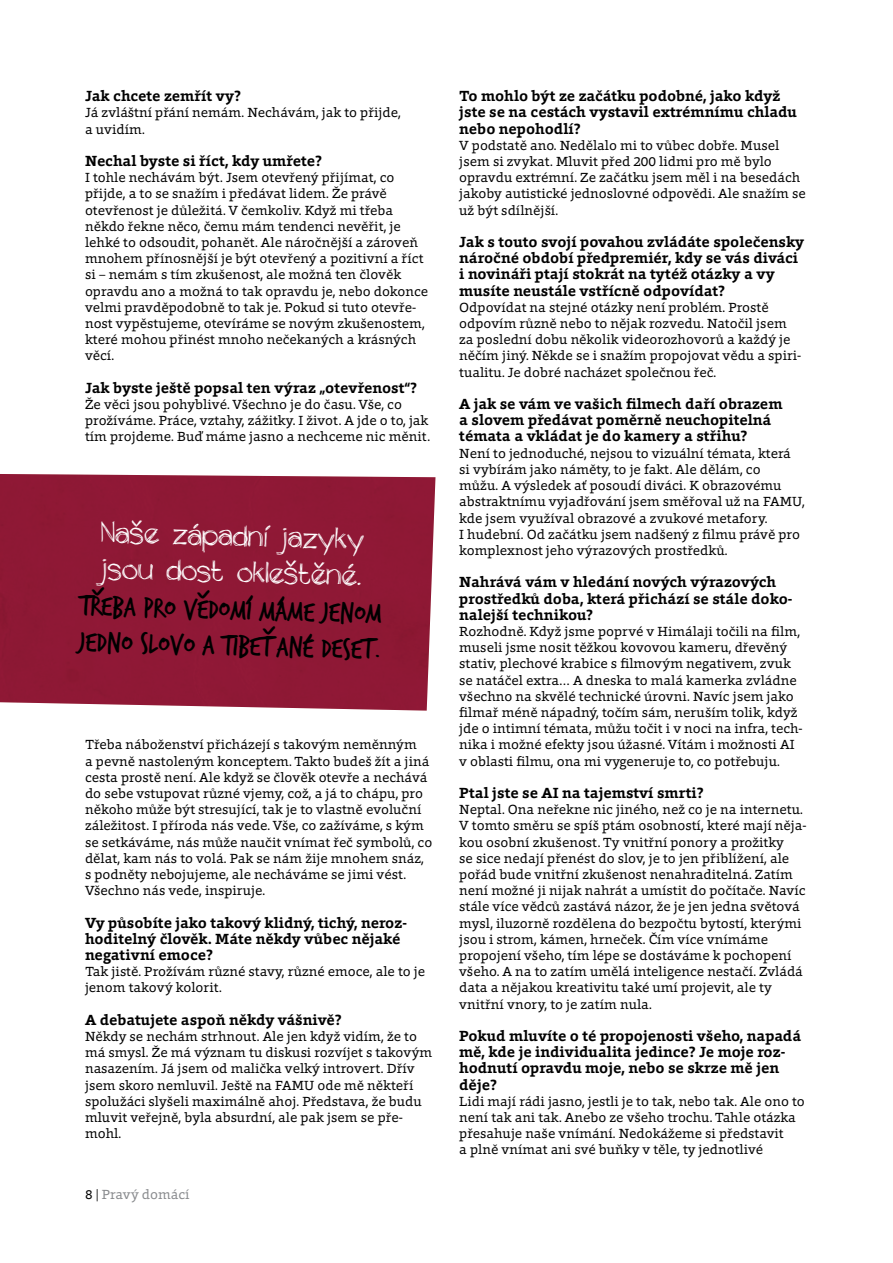
<style>
.page{position:relative;width:893px;height:1263px;background:#fff}
.page>*{position:absolute;margin:0;border:0;box-sizing:border-box;transform-origin:0 0}
.t1{font:30px/36.2px "Trash Hand CZ";color:#000}
.t2{font:30px/36.2px "theunseen CZ";color:#fff}
.t3{font:700 15px/16.2px "Foro";color:#000}
.t4{font:13.5px/16.2px "Foro";color:#000}
.t5{font:13.5px "Foro";color:#888a8d}
.s1{color:#000}
</style>
<div class="page">
<div style="left:0;top:474px;width:435px;height:237px;background:#8f1835"></div>
<p class="t3" style="left:85px;top:88px;width:157px">Jak chcete zemřít vy?</p>
<p class="t4" style="left:85px;top:104px;width:317px">Já zvláštní přání nemám. Nechávám, jak to přijde, a uvidím.</p>
<p class="t3" style="left:85px;top:153px;width:239px">Nechal byste si říct, kdy umřete?</p>
<p class="t4" style="left:85px;top:169px;width:345px">I tohle nechávám být. Jsem otevřený přijímat, co přijde, a to se snažím i předávat lidem. Že právě otevřenost je důležitá. V čemkoliv. Když mi třeba někdo řekne něco, čemu mám tendenci nevěřit, je lehké to odsoudit, pohanět. Ale náročnější a zároveň mnohem přínosnější je být otevřený a pozitivní a říct si – nemám s tím zkušenost, ale možná ten člověk opravdu ano a možná to tak opravdu je, nebo dokonce velmi pravděpodobně to tak je. Pokud si tuto otevře&shy;nost vypěstujeme, otevíráme se novým zkušenostem, které mohou přinést mnoho nečekaných a krásných věcí.</p>
<p class="t3" style="left:85px;top:379px;width:334px">Jak byste ještě popsal ten výraz „otevřenost“?</p>
<p class="t4" style="left:85px;top:396px;width:347px">Že věci jsou pohyblivé. Všechno je do času. Vše, co prožíváme. Práce, vztahy, zážitky. I život. A jde o to, jak tím projdeme. Buď máme jasno a nechceme nic měnit.</p>
<h1 class="t2" style="left:101px;top:515px;width:265px;rotate:1deg">Naše západní jazyky jsou dost okleštěné.</h1>
<h1 class="t1" style="left:80px;top:587px;width:304px;rotate:1deg">Třeba pro vědomí máme jenom jedno slovo a Tibeťané deset.</h1>
<p class="t4" style="left:85px;top:736px;width:349px">Třeba náboženství přicházejí s takovým neměnným<br>a pevně nastoleným konceptem. Takto budeš žít a jiná cesta prostě není. Ale když se člověk otevře a nechává do sebe vstupovat různé vjemy, což, a já to chápu, pro někoho může být stresující, tak je to vlastně evoluční záležitost. I příroda nás vede. Vše, co zažíváme, s kým se setkáváme, nás může naučit vnímat řeč symbolů, co dělat, kam nás to volá. Pak se nám žije mnohem snáz, s podněty nebojujeme, ale necháváme se jimi vést.<br>Všechno nás vede, inspiruje.</p>
<p class="t3" style="left:85px;top:914px;width:323px">Vy působíte jako takový klidný, tichý, neroz&shy;hoditelný člověk. Máte někdy vůbec nějaké negativní emoce?</p>
<p class="t4" style="left:85px;top:963px;width:342px">Tak jistě. Prožívám různé stavy, různé emoce, ale to je jenom takový kolorit.</p>
<p class="t3" style="left:85px;top:1011px;width:258px">A debatujete aspoň někdy vášnivě?</p>
<p class="t4" style="left:85px;top:1028px;width:349px">Někdy se nechám strhnout. Ale jen když vidím, že to má smysl. Že má význam tu diskusi rozvíjet s takovým nasazením. Já jsem od malička velký introvert. Dřív jsem skoro nemluvil. Ještě na FAMU ode mě někteří spolužáci slyšeli maximálně ahoj. Představa, že budu mluvit veřejně, byla absurdní, ale pak jsem se pře&shy;mohl.</p>
<p class="t5" style="left:85px;top:1185px;width:106px"><span class="s1">8 |</span> Pravý domácí</p>
<p class="t3" style="left:459px;top:88px;width:339px">To mohlo být ze začátku podobné, jako když jste se na cestách vystavil extrémnímu chladu nebo nepohodlí?</p>
<p class="t4" style="left:459px;top:137px;width:348px">V podstatě ano. Nedělalo mi to vůbec dobře. Musel jsem si zvykat. Mluvit před 200 lidmi pro mě bylo opravdu extrémní. Ze začátku jsem měl i na besedách jakoby autistické jednoslovné odpovědi. Ale snažím se už být sdílnější.</p>
<p class="t3" style="left:459px;top:234px;width:347px">Jak s touto svojí povahou zvládáte společensky náročné období předpremiér, kdy se vás diváci i novináři ptají stokrát na tytéž otázky a vy musíte neustále vstřícně odpovídat?</p>
<p class="t4" style="left:459px;top:299px;width:344px">Odpovídat na stejné otázky není problém. Prostě odpovím různě nebo to nějak rozvedu. Natočil jsem za poslední dobu několik videorozhovorů a každý je něčím jiný. Někde se i snažím propojovat vědu a spiri&shy;tualitu. Je dobré nacházet společnou řeč.</p>
<p class="t3" style="left:459px;top:396px;width:325px">A jak se vám ve vašich filmech daří obrazem a slovem předávat poměrně neuchopitelná témata a vkládat je do kamery a střihu?</p>
<p class="t4" style="left:459px;top:445px;width:347px">Není to jednoduché, nejsou to vizuální témata, která<br>si vybírám jako náměty, to je fakt. Ale dělám, co<br>můžu. A výsledek ať posoudí diváci. K obrazovému abstraktnímu vyjadřování jsem směřoval už na FAMU, kde jsem využíval obrazové a zvukové metafory.<br>I hudební. Od začátku jsem nadšený z filmu právě pro komplexnost jeho výrazových prostředků.</p>
<p class="t3" style="left:459px;top:574px;width:335px">Nahrává vám v hledání nových výrazových prostředků doba, která přichází se stále doko&shy;nalejší technikou?</p>
<p class="t4" style="left:459px;top:623px;width:345px">Rozhodně. Když jsme poprvé v Himálaji točili na film, museli jsme nosit těžkou kovovou kameru, dřevěný stativ, plechové krabice s filmovým negativem, zvuk se natáčel extra… A dneska to malá kamerka zvládne všechno na skvělé technické úrovni. Navíc jsem jako filmař méně nápadný, točím sám, neruším tolik, když jde o intimní témata, můžu točit i v noci na infra, tech&shy;nika i možné efekty jsou úžasné. Vítám i možnosti AI v oblasti filmu, ona mi vygeneruje to, co potřebuju.</p>
<p class="t3" style="left:459px;top:784px;width:246px">Ptal jste se AI na tajemství smrti?</p>
<p class="t4" style="left:459px;top:801px;width:349px">Neptal. Ona neřekne nic jiného, než co je na internetu.<br>V tomto směru se spíš ptám osobností, které mají něja&shy;kou osobní zkušenost. Ty vnitřní ponory a prožitky<br>se sice nedají přenést do slov, je to jen přiblížení, ale pořád bude vnitřní zkušenost nenahraditelná. Zatím není možné ji nijak nahrát a umístit do počítače. Navíc stále více vědců zastává názor, že je jen jedna světová mysl, iluzorně rozdělena do bezpočtu bytostí, kterými jsou i strom, kámen, hrneček. Čím více vnímáme propojení všeho, tím lépe se dostáváme k pochopení všeho. A na to zatím umělá inteligence nestačí. Zvládá data a nějakou kreativitu také umí projevit, ale ty vnitřní vnory, to je zatím nula.</p>
<p class="t3" style="left:459px;top:1027px;width:343px">Pokud mluvíte o té propojenosti všeho, napadá mě, kde je individualita jedince? Je moje roz&shy;hodnutí opravdu moje, nebo se skrze mě jen děje?</p>
<p class="t4" style="left:459px;top:1093px;width:347px">Lidi mají rádi jasno, jestli je to tak, nebo tak. Ale ono to není tak ani tak. Anebo ze všeho trochu. Tahle otázka přesahuje naše vnímání. Nedokážeme si představit<br>a plně vnímat ani své buňky v těle, ty jednotlivé</p>
</div>
